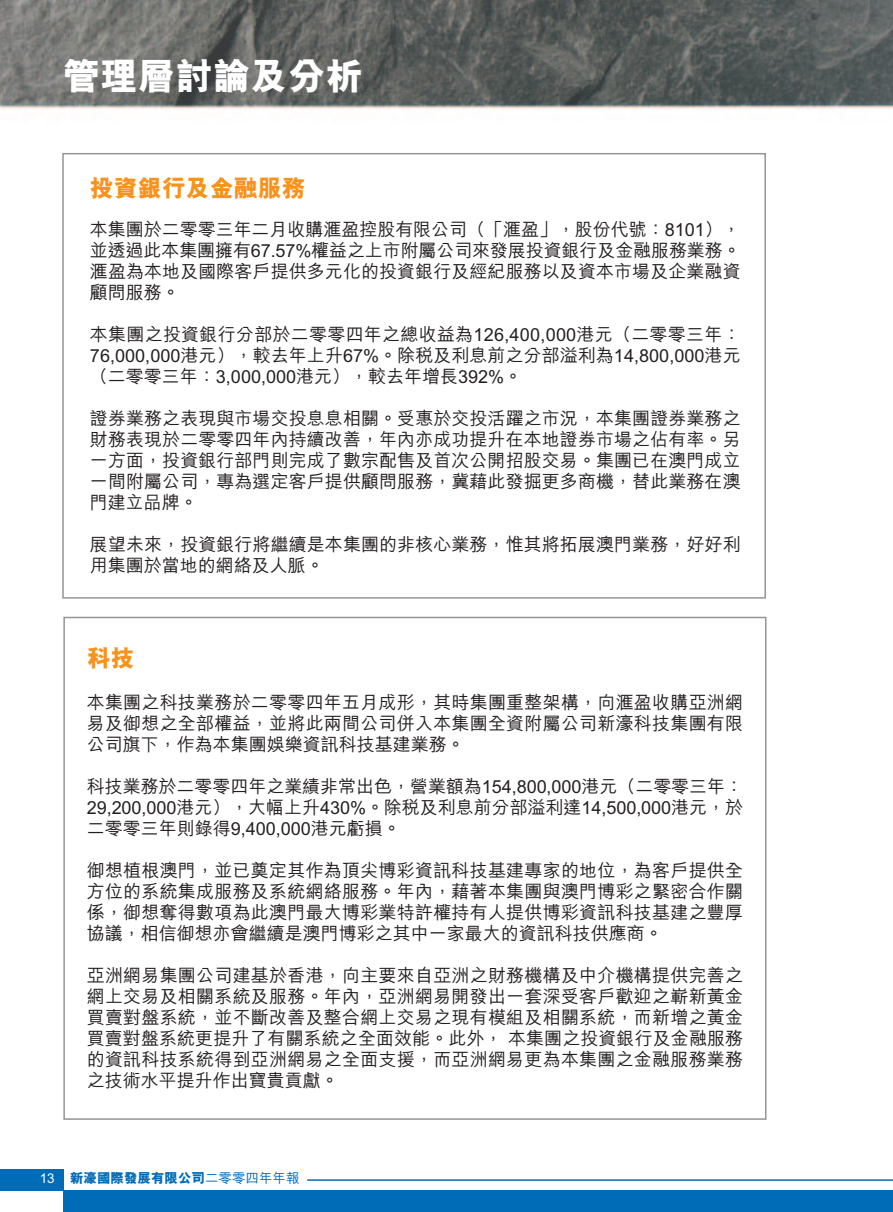
<style>
.page{position:relative;width:893px;height:1212px;background:#fff}
.page>*{position:absolute;margin:0;border:0;box-sizing:border-box;transform-origin:0 0}
.t1{font:800 37.5px "M Hei";color:#fff}
.t2{font:800 24px "M Hei";color:#f7931d}
.t3{font:500 18px/21px "M Hei";letter-spacing:.005em;color:#231f20;text-align:justify}
.t4{font:800 13.5px "M Hei";color:#006bb6}
.s1{font-weight:500}
</style>
<div class="page">
<img style="left:0;top:0;width:893px;height:1212px">
<div style="left:62px;top:153px;width:704px;height:446px;border:2px solid #939598"></div>
<div style="left:0;top:1169px;width:64px;height:22px;background:#006bb6"></div>
<div style="left:64px;top:1191px;width:829px;height:21px;background:#006bb6"></div>
<hr style="left:307px;top:1179px;width:586px;height:2px;background:#006bb6">
<div style="left:63px;top:617px;width:703px;height:503px;border:2px solid #939598"></div>
<h1 class="t1" style="left:63px;top:62px;width:302px">管理層討論及分析</h1>
<h2 class="t2" style="left:90px;top:179px;width:217px">投資銀行及金融服務</h2>
<p class="t3" style="left:90px;top:221px;width:652px">本集團於二零零三年二月收購㶅盈控股有限公司（「㶅盈」，股份代號：8101），並透過此本集團擁有67.57%權益之上市附屬公司來發展投資銀行及金融服務業務。㶅盈為本地及國際客戶提供多元化的投資銀行及經紀服務以及資本市場及企業融資顧問服務。</p>
<p class="t3" style="left:90px;top:326px;width:652px">本集團之投資銀行分部於二零零四年之總收益為126,400,000港元（二零零三年：76,000,000港元），較去年上升67%。除稅及利息前之分部溢利為14,800,000港元（二零零三年：3,000,000港元），較去年增長392%。</p>
<p class="t3" style="left:90px;top:410px;width:652px">證券業務之表現與市場交投息息相關。受惠於交投活躍之市況，本集團證券業務之財務表現於二零零四年內持續改善，年內亦成功提升在本地證券市場之佔有率。另一方面，投資銀行部門則完成了數宗配售及首次公開招股交易。集團已在澳門成立一間附屬公司，專為選定客戶提供顧問服務，冀藉此發掘更多商機，替此業務在澳門建立品牌。</p>
<p class="t3" style="left:90px;top:536px;width:652px">展望未來，投資銀行將繼續是本集團的非核心業務，惟其將拓展澳門業務，好好利用集團於當地的網絡及人脈。</p>
<h2 class="t2" style="left:87px;top:648px;width:49px">科技</h2>
<p class="t3" style="left:87px;top:694px;width:658px">本集團之科技業務於二零零四年五月成形，其時集團重整架構，向㶅盈收購亞洲網易及御想之全部權益，並將此兩間公司併入本集團全資附屬公司新濠科技集團有限公司旗下，作為本集團娛樂資訊科技基建業務。</p>
<p class="t3" style="left:87px;top:778px;width:658px">科技業務於二零零四年之業績非常出色，營業額為154,800,000港元（二零零三年：29,200,000港元），大幅上升430%。除稅及利息前分部溢利達14,500,000港元，於二零零三年則錄得9,400,000港元虧損。</p>
<p class="t3" style="left:87px;top:862px;width:658px">御想植根澳門，並已奠定其作為頂尖博彩資訊科技基建專家的地位，為客戶提供全方位的系統集成服務及系統網絡服務。年內，藉著本集團與澳門博彩之緊密合作關係，御想奪得數項為此澳門最大博彩業特許權持有人提供博彩資訊科技基建之豐厚協議，相信御想亦會繼續是澳門博彩之其中一家最大的資訊科技供應商。</p>
<p class="t3" style="left:87px;top:967px;width:658px">亞洲網易集團公司建基於香港，向主要來自亞洲之財務機構及中介機構提供完善之網上交易及相關系統及服務。年內，亞洲網易開發出一套深受客戶歡迎之嶄新黃金買賣對盤系統，並不斷改善及整合網上交易之現有模組及相關系統，而新增之黃金買賣對盤系統更提升了有關系統之全面效能。此外，本集團之投資銀行及金融服務的資訊科技系統得到亞洲網易之全面支援，而亞洲網易更為本集團之金融服務業務之技術水平提升作出寶貴貢獻。</p>
<p class="t4" style="left:70px;top:1173px;width:231px">新濠國際發展有限公司<span class="s1">二零零四年年報</span></p>
</div>
